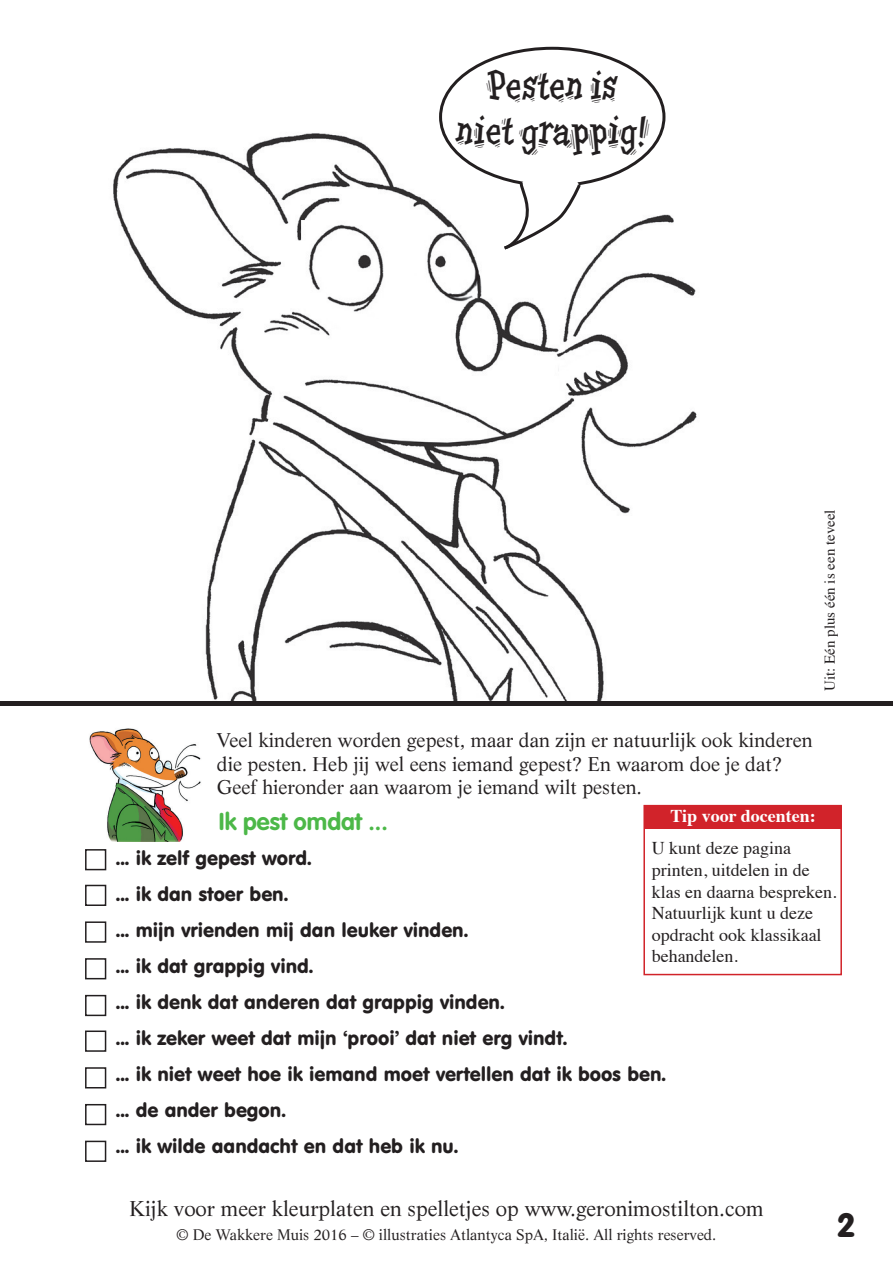
<style>
.page{position:relative;width:893px;height:1263px;background:#fff}
.page>*{position:absolute;margin:0;border:0;box-sizing:border-box;transform-origin:0 0}
.t1{font:45px/45px "Tremor ITC Std";letter-spacing:-.01em;color:#231f20;text-align:center}
.t2{font:33px "VAG Rounded BT";color:#231f20}
.t3{font:700 24px "VAG Rounded";color:#4cb848}
.t4{font:21px "Life";color:#231f20}
.t5{font:19.5px/36px "VAG Rounded BT";color:#231f20}
.t6{font:19.5px/23.4px "Life";color:#231f20}
.t7{font:18px/21.6px "Times";color:#231f20}
.t8{font:700 18px "Times";color:#fff}
.t9{font:15px "Life";color:#231f20}
.t10{font:15px "Times";color:#231f20}
</style>
<div class="page">
<img style="left:113px;top:46px;width:584px;height:655px">
<hr style="left:0;top:702px;width:893px;height:4px;background:#231f20">
<img style="left:89px;top:728px;width:112px;height:114px">
<div style="left:520px;top:173px;width:59px;height:28px;background:#fff;border-radius:50%"></div>
<svg style="left:501px;top:178px;width:82px;height:74px"></svg>
<div style="left:85px;top:849px;width:21px;height:21px;border:2px solid #231f20"></div>
<div style="left:85px;top:885px;width:21px;height:21px;border:2px solid #231f20"></div>
<div style="left:85px;top:921px;width:21px;height:22px;border:2px solid #231f20"></div>
<div style="left:85px;top:958px;width:21px;height:21px;border:2px solid #231f20"></div>
<div style="left:85px;top:995px;width:21px;height:21px;border:2px solid #231f20"></div>
<div style="left:85px;top:1030px;width:21px;height:22px;border:2px solid #231f20"></div>
<div style="left:85px;top:1067px;width:21px;height:21px;border:2px solid #231f20"></div>
<div style="left:85px;top:1104px;width:21px;height:21px;border:2px solid #231f20"></div>
<div style="left:85px;top:1141px;width:21px;height:21px;border:2px solid #231f20"></div>
<div style="left:643px;top:805px;width:199px;height:170px;border:2px solid #d1232a"></div>
<div style="left:644px;top:806px;width:198px;height:22px;background:#d1232a"></div>
<h1 class="t1" style="left:456px;top:63px;width:194px">Pesten is niet grappig!</h1>
<p class="t10" style="left:816px;top:691px;width:183px;rotate:-90deg">Uit: Eén plus één is een teveel</p>
<p class="t6" style="left:217px;top:729px;width:597px">Veel kinderen worden gepest, maar dan zijn er natuurlijk ook kinderen die pesten. Heb jij wel eens iemand gepest? En waarom doe je dat?<br>Geef hieronder aan waarom je iemand wilt pesten.</p>
<p class="t3" style="left:219px;top:807px;width:170px">Ik pest omdat ...</p>
<p class="t8" style="left:671px;top:798px;width:147px">Tip voor docenten:</p>
<p class="t7" style="left:652px;top:836px;width:186px">U kunt deze pagina printen, uitdelen in de klas en daarna bespreken.<br>Natuurlijk kunt u deze opdracht ook klassikaal behandelen.</p>
<p class="t5" style="left:116px;top:839px;width:552px">... ik zelf gepest word.<br>... ik dan stoer ben.<br>... mijn vrienden mij dan leuker vinden.<br>... ik dat grappig vind.<br>... ik denk dat anderen dat grappig vinden.<br>... ik zeker weet dat mijn ‘prooi’ dat niet erg vindt.<br>... ik niet weet hoe ik iemand moet vertellen dat ik boos ben. ... de ander begon.<br>... ik wilde aandacht en dat heb ik nu.</p>
<p class="t4" style="left:129px;top:1195px;width:635px">Kijk voor meer kleurplaten en spelletjes op www.geronimostilton.com</p>
<p class="t9" style="left:177px;top:1225px;width:541px">© De Wakkere Muis 2016 – © illustraties Atlantyca SpA, Italië. All rights reserved.</p>
<h2 class="t2" style="left:838px;top:1204px;width:19px">2</h2>
</div>
